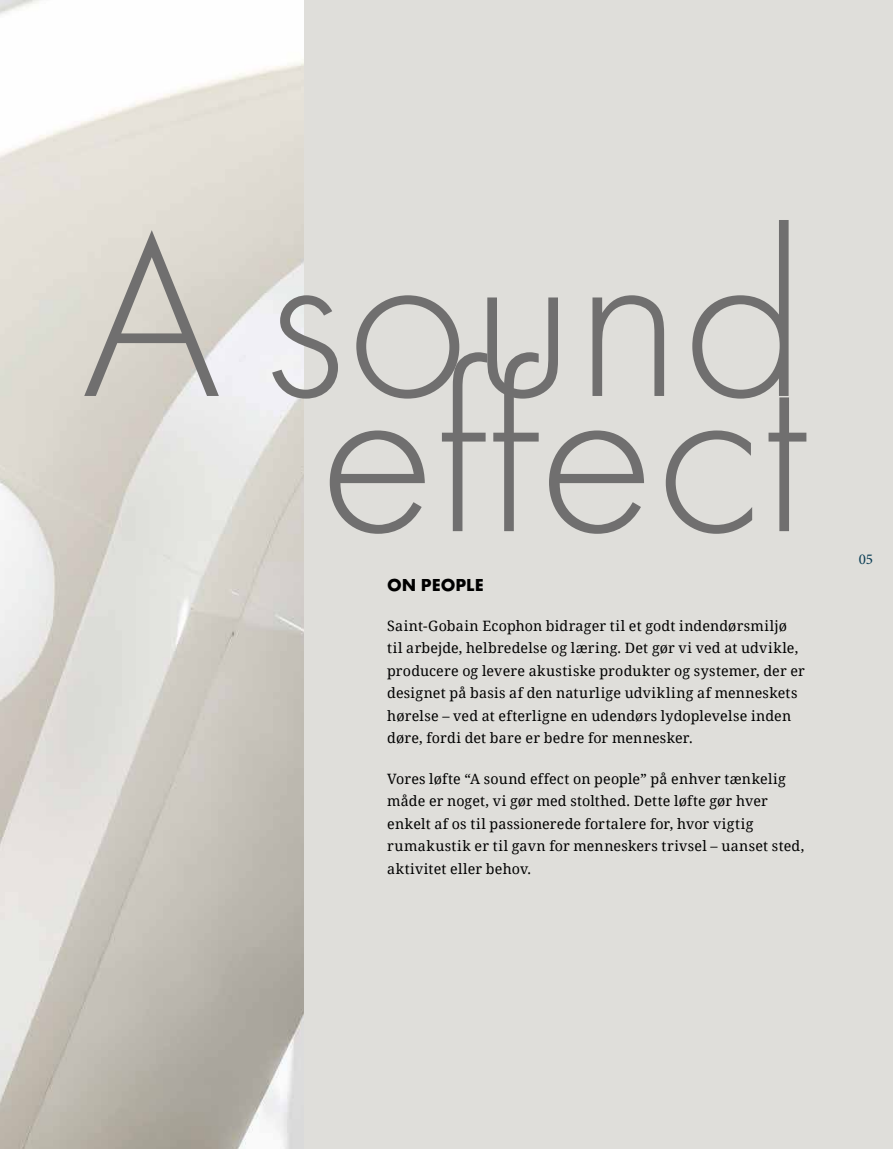
<style>
.page{position:relative;width:893px;height:1149px;background:#fff}
.page>*{position:absolute;margin:0;border:0;box-sizing:border-box;transform-origin:0 0}
.t1{font:300 241.2px "Futura";color:#706f6f}
.t2{font:700 18px "Futura";color:#000}
.t3{font:15px "Minion Pro";color:#073b53}
.t4{font:14.25px/22.5px "Noto Serif";letter-spacing:.015em;color:#000}
</style>
<div class="page">
<div style="left:0;top:0;width:893px;height:1148px;background:#dfdeda"></div>
<img style="left:0;top:0;width:304px;height:1148px">
<h1 class="t1" style="left:81px;top:179px;width:726px">A sound</h1>
<h1 class="t1" style="left:319px;top:314px;width:491px">effect</h1>
<p class="t2" style="left:387px;top:574px;width:98px">ON PEOPLE</p>
<p class="t4" style="left:387px;top:613px;width:419px">Saint-Gobain Ecophon bidrager til et godt indendørsmiljø til arbejde, helbredelse og læring. Det gør vi ved at udvikle, producere og levere akustiske produkter og systemer, der er designet på basis af den naturlige udvikling af menneskets hørelse – ved at efterligne en udendørs lydoplevelse inden døre, fordi det bare er bedre for mennesker.</p>
<p class="t4" style="left:387px;top:766px;width:418px">Vores løfte “A sound effect on people” på enhver tænkelig måde er noget, vi gør med stolthed. Dette løfte gør hver enkelt af os til passionerede fortalere for, hvor vigtig rumakustik er til gavn for menneskers trivsel – uanset sted, aktivitet eller behov.</p>
<p class="t3" style="left:859px;top:549px;width:16px">05</p>
</div>
